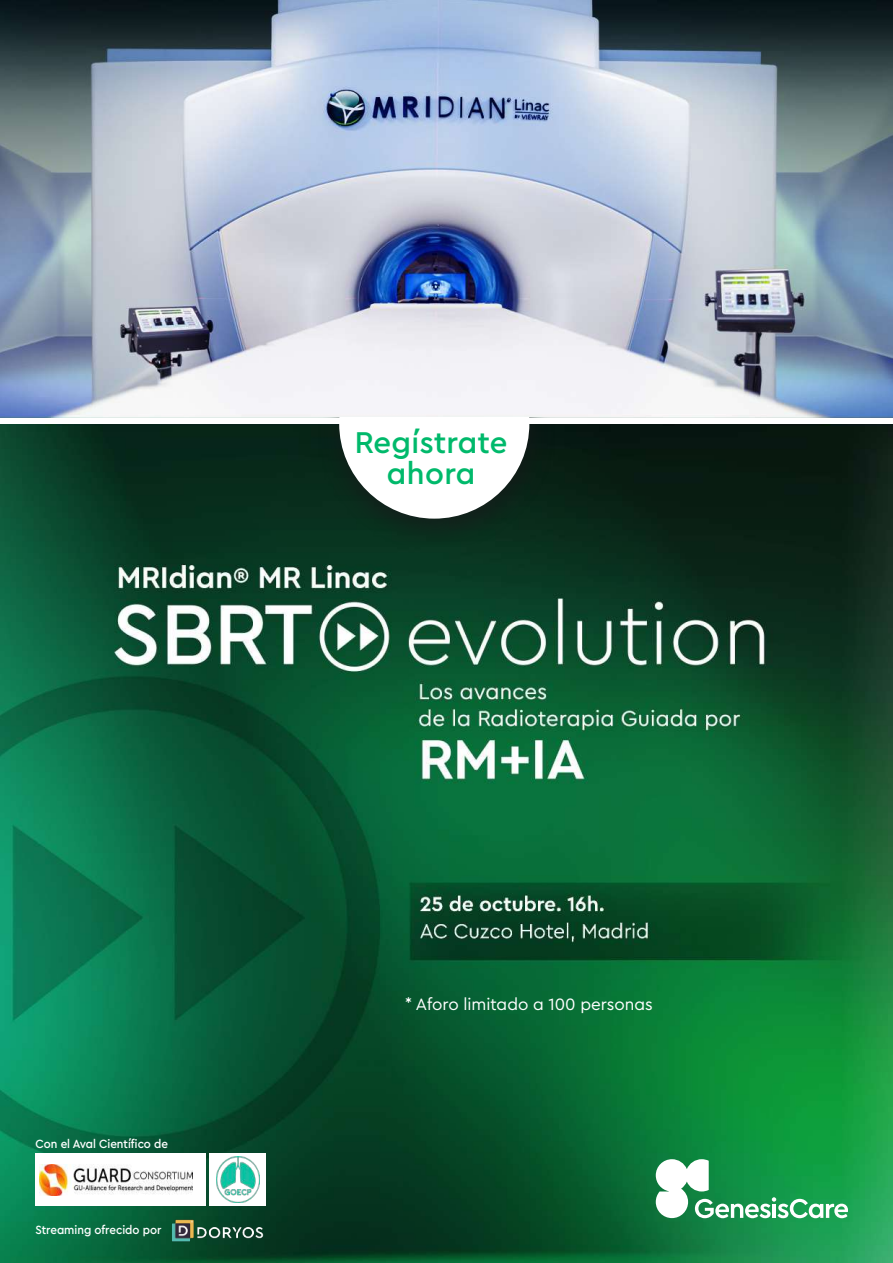
<style>
.page{position:relative;width:893px;height:1263px;background:#fff}
.page>*{position:absolute;margin:0;border:0;box-sizing:border-box;transform-origin:0 0}
.t1{font:500 31.5px/31.5px "Genesis Care Sans";letter-spacing:.01em;color:#00b96b;text-align:center}
.t2{font:17.25px "Genesis Care Sans";color:#fff}
.t3{font:500 12.45px "Genesis Care Sans";color:#fff;scale:.94 1}
</style>
<div class="page">
<img style="left:0;top:0;width:892px;height:1262px">
<svg style="left:656px;top:1159px;width:192px;height:59px"></svg>
<img style="left:304px;top:423px;width:264px;height:122px">
<svg style="left:339px;top:423px;width:190px;height:96px"></svg>
<div style="left:0;top:418px;width:892px;height:5px;background:#fff"></div>
<div style="left:35px;top:1153px;width:170px;height:53px;background:#fff"></div>
<img style="left:40px;top:1165px;width:153px;height:30px">
<div style="left:210px;top:1153px;width:56px;height:53px;background:#fff"></div>
<img style="left:216px;top:1156px;width:43px;height:36px">
<img style="left:170px;top:1192px;width:100px;height:71px">
<h1 class="t1" style="left:355px;top:425px;width:154px">Regístrate ahora</h1>
<p class="t3" style="left:36px;top:1136px;width:142px">Con el Aval Científico de</p>
<p class="t3" style="left:35px;top:1222px;width:136px">Streaming ofrecido por</p>
<h2 class="t2" style="left:405px;top:993px;width:249px">* Aforo limitado a 100 personas</h2>
</div>
